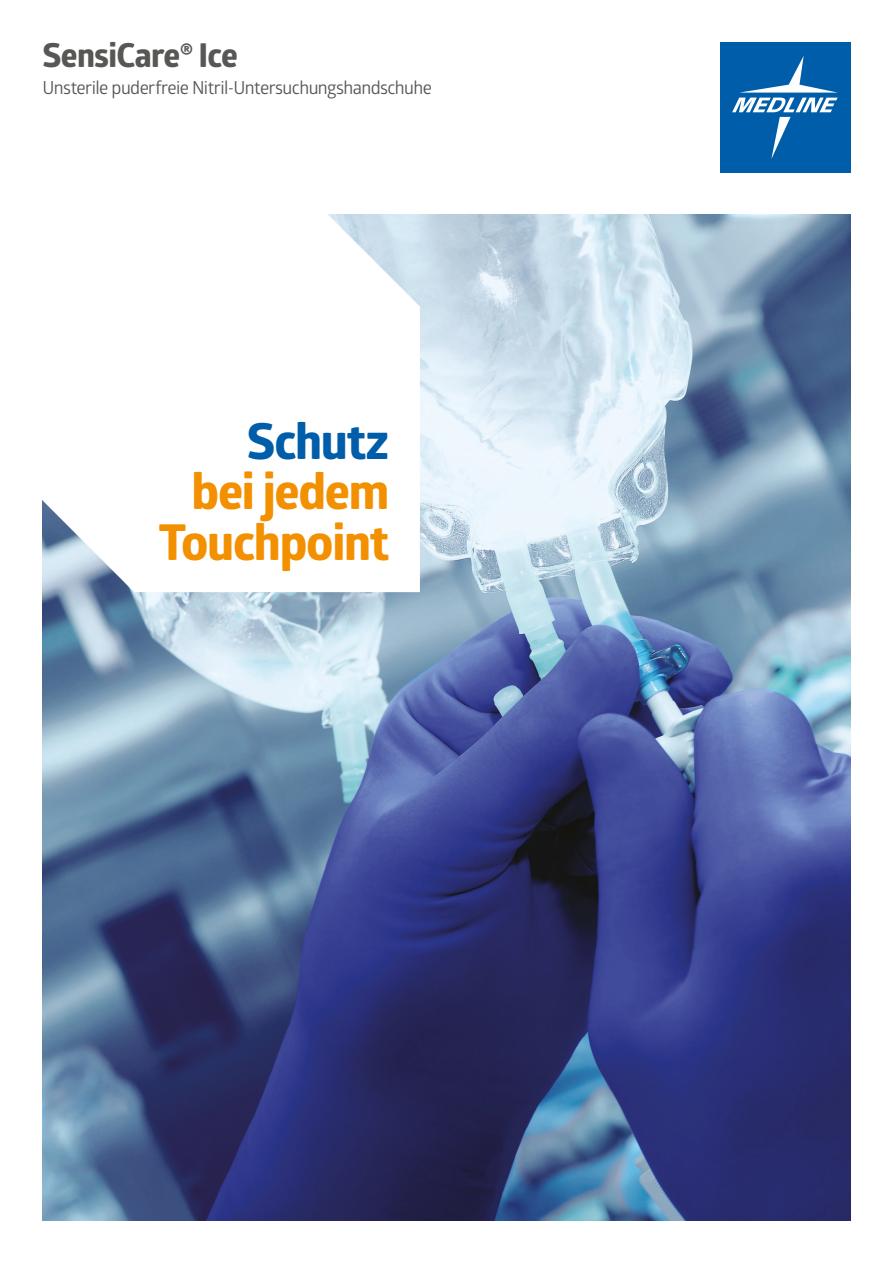
<style>
.page{position:relative;width:893px;height:1263px;background:#fff}
.page>*{position:absolute;margin:0;border:0;box-sizing:border-box;transform-origin:0 0}
.A4{font:700 49.5px "Globerx";letter-spacing:-.025em;color:#f39000}
.A4-2{font:700 49.5px "Globerx";letter-spacing:-.025em;color:#005da9}
.A3_Regular{font:700 33px "Globerx";letter-spacing:-.02em;color:#575756}
.A3_Regular-2{font:18px "Glober";letter-spacing:-.035em;color:#575756}
</style>
<div class="page">
<div style="left:720px;top:42px;width:130px;height:131px;background:#005da9"></div>
<svg style="left:732px;top:56px;width:106px;height:103px"></svg>
<img style="left:43px;top:215px;width:807px;height:1005px">
<svg style="left:42px;top:214px;width:378px;height:378px"></svg>
<p class="A3_Regular" style="left:43px;top:32px;width:197px">SensiCare<sup>®</sup> Ice</p>
<p class="A3_Regular-2" style="left:43px;top:75px;width:391px">Unsterile puderfreie Nitril-Untersuchungshandschuhe</p>
<p class="A4-2" style="left:247px;top:406px;width:144px">Schutz</p>
<p class="A4" style="left:192px;top:456px;width:199px">bei jedem</p>
<p class="A4" style="left:158px;top:507px;width:232px">Touchpoint</p>
</div>
